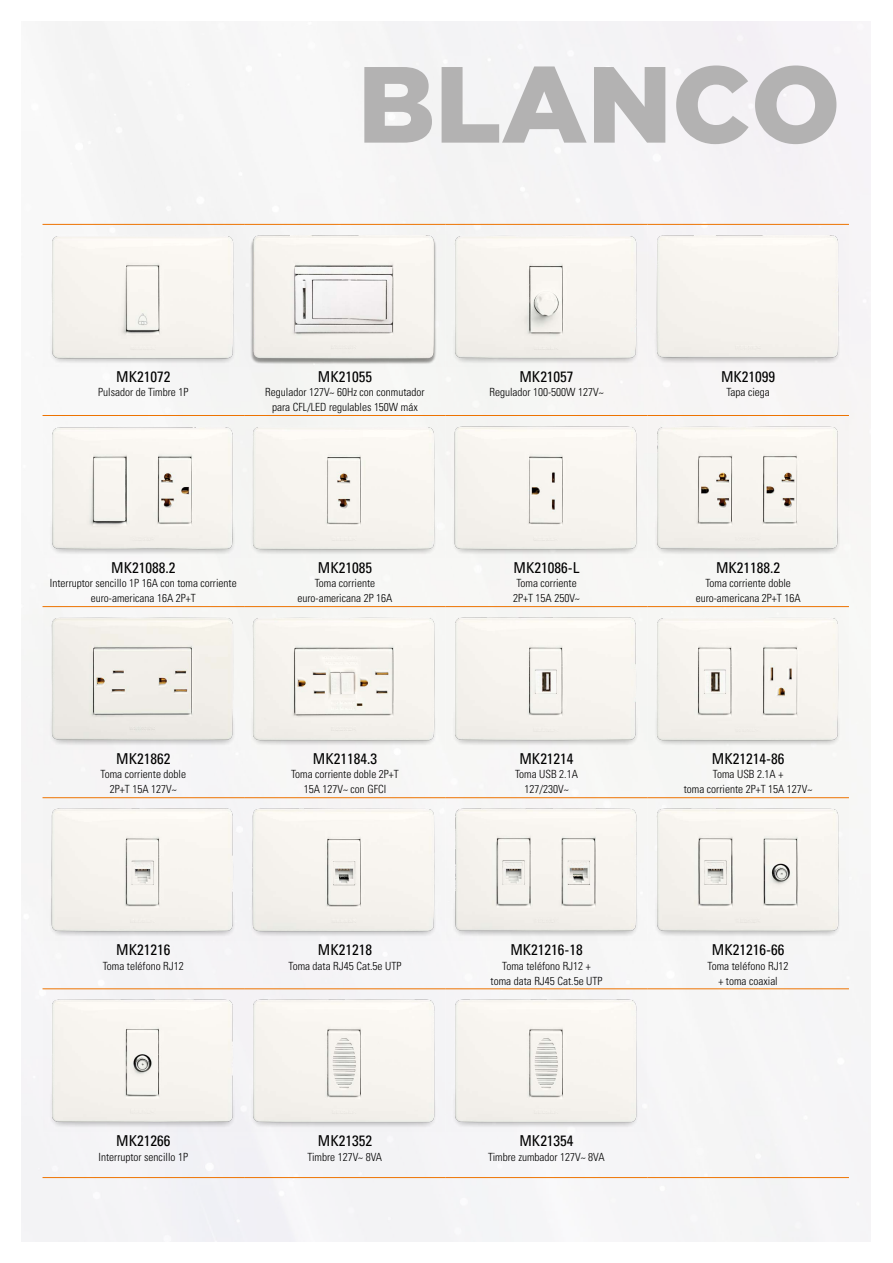
<style>
.page{position:relative;width:893px;height:1263px;background:#fff}
.page>*{position:absolute;margin:0;border:0;box-sizing:border-box;transform-origin:0 0}
.t1{font:900 108px "Gotham";color:#b3b2b2}
.t2{font:condensed 15px "Univers LT Std";color:#000}
.t3{font:300 condensed 11.25px/15px "Univers LT Std";color:#000;text-align:center}
</style>
<div class="page">
<hr style="left:43px;top:224px;width:201px;height:1px;background:#ee7402">
<hr style="left:244px;top:224px;width:202px;height:1px;background:#ee7402">
<hr style="left:446px;top:224px;width:201px;height:1px;background:#ee7402">
<hr style="left:647px;top:224px;width:202px;height:1px;background:#ee7402">
<hr style="left:43px;top:415px;width:201px;height:1px;background:#ee7402">
<hr style="left:244px;top:415px;width:202px;height:1px;background:#ee7402">
<hr style="left:446px;top:415px;width:201px;height:1px;background:#ee7402">
<hr style="left:647px;top:415px;width:202px;height:1px;background:#ee7402">
<hr style="left:43px;top:606px;width:201px;height:1px;background:#ee7402">
<hr style="left:244px;top:606px;width:202px;height:1px;background:#ee7402">
<hr style="left:446px;top:606px;width:201px;height:1px;background:#ee7402">
<hr style="left:647px;top:606px;width:202px;height:1px;background:#ee7402">
<hr style="left:43px;top:797px;width:201px;height:1px;background:#ee7402">
<hr style="left:244px;top:797px;width:202px;height:1px;background:#ee7402">
<hr style="left:446px;top:797px;width:201px;height:1px;background:#ee7402">
<hr style="left:647px;top:797px;width:202px;height:1px;background:#ee7402">
<hr style="left:43px;top:988px;width:201px;height:1px;background:#ee7402">
<hr style="left:244px;top:988px;width:202px;height:1px;background:#ee7402">
<hr style="left:446px;top:988px;width:201px;height:1px;background:#ee7402">
<hr style="left:647px;top:988px;width:202px;height:1px;background:#ee7402">
<hr style="left:43px;top:1177px;width:201px;height:1px;background:#ee7402">
<hr style="left:244px;top:1177px;width:202px;height:1px;background:#ee7402">
<hr style="left:446px;top:1177px;width:201px;height:1px;background:#ee7402">
<hr style="left:647px;top:1177px;width:202px;height:1px;background:#ee7402">
<img style="left:43px;top:225px;width:200px;height:142px">
<img style="left:245px;top:225px;width:603px;height:142px">
<img style="left:43px;top:416px;width:200px;height:142px">
<img style="left:245px;top:416px;width:603px;height:142px">
<img style="left:43px;top:607px;width:200px;height:142px">
<img style="left:245px;top:607px;width:603px;height:142px">
<img style="left:43px;top:798px;width:200px;height:142px">
<img style="left:245px;top:798px;width:603px;height:142px">
<img style="left:43px;top:989px;width:200px;height:142px">
<img style="left:245px;top:989px;width:402px;height:142px">
<h1 class="t1" style="left:358px;top:42px;width:484px">BLANCO</h1>
<h2 class="t2" style="left:116px;top:367px;width:56px">MK21072</h2>
<h2 class="t2" style="left:318px;top:367px;width:56px">MK21055</h2>
<h2 class="t2" style="left:519px;top:367px;width:56px">MK21057</h2>
<h2 class="t2" style="left:721px;top:367px;width:56px">MK21099</h2>
<p class="t3" style="left:98px;top:385px;width:91px">Pulsador de Timbre 1P</p>
<p class="t3" style="left:265px;top:385px;width:161px">Regulador 127V~ 60Hz con conmutador para CFL/LED regulables 150W máx</p>
<p class="t3" style="left:489px;top:385px;width:116px">Regulador 100-500W 127V~</p>
<p class="t3" style="left:726px;top:385px;width:45px">Tapa ciega</p>
<h2 class="t2" style="left:111px;top:558px;width:66px">MK21088.2</h2>
<h2 class="t2" style="left:318px;top:558px;width:56px">MK21085</h2>
<h2 class="t2" style="left:514px;top:558px;width:67px">MK21086-L</h2>
<h2 class="t2" style="left:716px;top:558px;width:66px">MK21188.2</h2>
<p class="t3" style="left:50px;top:576px;width:188px">Interruptor sencillo 1P 16A con toma corriente euro-americana 16A 2P+T</p>
<p class="t3" style="left:297px;top:576px;width:96px">Toma corriente euro-americana 2P 16A</p>
<p class="t3" style="left:513px;top:576px;width:68px;text-align:left">Toma corriente<br>2P+T 15A 250V~</p>
<p class="t3" style="left:696px;top:576px;width:106px">Toma corriente doble euro-americana 2P+T 16A</p>
<h2 class="t2" style="left:116px;top:749px;width:56px">MK21862</h2>
<h2 class="t2" style="left:313px;top:749px;width:66px">MK21184.3</h2>
<h2 class="t2" style="left:519px;top:749px;width:56px">MK21214</h2>
<h2 class="t2" style="left:712px;top:749px;width:74px">MK21214-86</h2>
<p class="t3" style="left:101px;top:767px;width:87px">Toma corriente doble<br>2P+T 15A 127V~</p>
<p class="t3" style="left:291px;top:767px;width:109px">Toma corriente doble 2P+T<br>15A 127V~ con GFCI</p>
<p class="t3" style="left:515px;top:767px;width:64px">Toma USB 2.1A<br>127/230V~</p>
<p class="t3" style="left:684px;top:767px;width:130px">Toma USB 2.1A +<br>toma corriente 2P+T 15A 127V~</p>
<h2 class="t2" style="left:116px;top:940px;width:56px">MK21216</h2>
<h2 class="t2" style="left:318px;top:940px;width:56px">MK21218</h2>
<h2 class="t2" style="left:510px;top:940px;width:74px">MK21216-18</h2>
<h2 class="t2" style="left:712px;top:940px;width:74px">MK21216-66</h2>
<p class="t3" style="left:103px;top:958px;width:82px">Toma teléfono RJ12</p>
<p class="t3" style="left:288px;top:958px;width:114px">Toma data RJ45 Cat.5e UTP</p>
<p class="t3" style="left:491px;top:958px;width:113px">Toma teléfono RJ12 + toma data RJ45 Cat.5e UTP</p>
<p class="t3" style="left:708px;top:958px;width:82px">Toma teléfono RJ12 + toma coaxial</p>
<h2 class="t2" style="left:116px;top:1131px;width:56px">MK21266</h2>
<h2 class="t2" style="left:318px;top:1131px;width:56px">MK21352</h2>
<h2 class="t2" style="left:519px;top:1131px;width:56px">MK21354</h2>
<p class="t3" style="left:99px;top:1149px;width:91px">Interruptor sencillo 1P</p>
<p class="t3" style="left:308px;top:1149px;width:76px">Timbre 127V~ 8VA</p>
<p class="t3" style="left:488px;top:1149px;width:118px">Timbre zumbador 127V~ 8VA</p>
</div>
